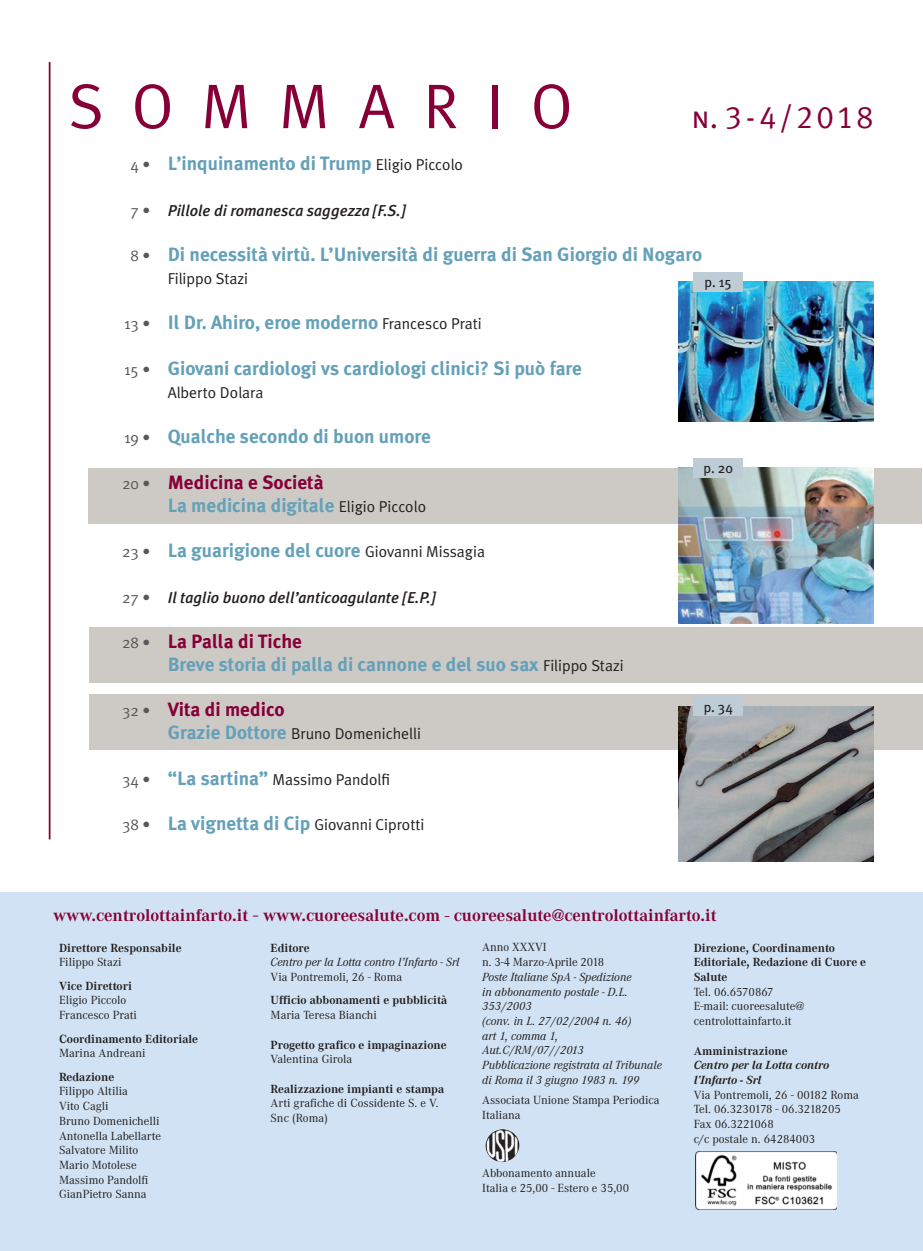
<style>
.page{position:relative;width:923px;height:1251px;background:#fff}
.page>*{position:absolute;margin:0;border:0;box-sizing:border-box;transform-origin:0 0}
.t1{font:63px "Meta Plus Normal Caps";letter-spacing:.44em;color:#860037}
.t2{font:31.5px "Meta Plus Normal Caps";color:#860037}
.t3{font:700 19.25px/22.8px "Meta Plus";color:#64a1b9}
.t4{font:700 19.25px "Meta Plus";color:#860037}
.t5{font:700 17.5px "Corporate A";color:#860037}
.t6{font:15.75px "Meta Plus Normal";color:#231f20}
.t7{font:italic 500 15.75px "Meta Plus";color:#231f20}
.t8{font:15.75px "Meta Plus Normal";color:#57585a}
.t9{font:14px "Meta Plus";color:#231f20}
.t10{font:12.25px/14.7px "Corporate A";color:#231f20}
.t11{font:700 12.25px/14.7px "Corporate A";color:#231f20}
.t12{font:italic 12.25px/14.7px "Corporate A";color:#231f20}
.t13{font:italic 700 12.25px/14.7px "Corporate A";color:#231f20}
.s1{font-family:"Meta Plus Normal";font-weight:400;font-size:15.75px;color:#231f20}
.s2{color:#860037}
.s3{font-family:"Meta Plus";font-weight:700;font-size:19.25px;color:#64a1b9}
.s4{font-size:19.25px}
</style>
<div class="page">
<div style="left:89px;top:627px;width:834px;height:55px;background:#cdcac5"></div>
<div style="left:89px;top:694px;width:834px;height:55px;background:#cdcac5"></div>
<div style="left:88px;top:468px;width:834px;height:55px;background:#cdcac5"></div>
<div style="left:0;top:891px;width:923px;height:359px;background:#d0e2f3"></div>
<img style="left:695px;top:1151px;width:142px;height:57px">
<img style="left:485px;top:1129px;width:34px;height:32px">
<hr style="left:49px;top:62px;width:1px;height:777px;background:#860037">
<img style="left:678px;top:467px;width:195px;height:156px">
<img style="left:678px;top:706px;width:195px;height:155px">
<img style="left:678px;top:282px;width:195px;height:139px">
<div style="left:693px;top:458px;width:50px;height:19px;background:#bdccd5"></div>
<div style="left:693px;top:696px;width:50px;height:20px;background:#bdccd5"></div>
<div style="left:693px;top:272px;width:50px;height:20px;background:#bdccd5"></div>
<h1 class="t1" style="left:68px;top:70px;width:506px">SOMMARIO</h1>
<h2 class="t2" style="left:691px;top:99px;width:183px">n. 3-4/2018</h2>
<p class="t8" style="left:130px;top:155px;width:21px">4 •</p>
<p class="t8" style="left:130px;top:201px;width:21px">7 •</p>
<p class="t8" style="left:130px;top:246px;width:21px">8 •</p>
<p class="t8" style="left:124px;top:315px;width:28px">13 •</p>
<p class="t8" style="left:124px;top:360px;width:28px">15 •</p>
<p class="t8" style="left:124px;top:428px;width:28px">19 •</p>
<p class="t8" style="left:122px;top:474px;width:30px">20 •</p>
<p class="t8" style="left:122px;top:542px;width:30px">23 •</p>
<p class="t8" style="left:122px;top:588px;width:30px">27 •</p>
<p class="t8" style="left:122px;top:633px;width:30px">28 •</p>
<p class="t8" style="left:122px;top:701px;width:30px">32 •</p>
<p class="t8" style="left:122px;top:770px;width:30px">34 •</p>
<p class="t8" style="left:122px;top:815px;width:30px">38 •</p>
<h3 class="t3" style="left:168px;top:152px;width:297px">L’inquinamento di Trump <span class="s1">Eligio Piccolo</span></h3>
<p class="t7" style="left:168px;top:201px;width:239px">Pillole di romanesca saggezza [F.S.]</p>
<h3 class="t3" style="left:168px;top:243px;width:536px">Di necessità virtù. L’Università di guerra di San Giorgio di Nogaro</h3>
<p class="t6" style="left:168px;top:269px;width:82px">Filippo Stazi</p>
<h3 class="t3" style="left:168px;top:311px;width:316px">Il Dr. Ahiro, eroe moderno <span class="s1">Francesco Prati</span></h3>
<h3 class="t3" style="left:168px;top:357px;width:416px">Giovani cardiologi vs cardiologi clinici? Si può fare</h3>
<p class="t6" style="left:168px;top:383px;width:97px">Alberto Dolara</p>
<h3 class="t3" style="left:168px;top:425px;width:265px">Qualche secondo di buon umore</h3>
<h3 class="t3" style="left:168px;top:470px;width:260px"><span class="s2">Medicina e Società<br></span>La medicina digitale <span class="s1">Eligio Piccolo</span></h3>
<h3 class="t3" style="left:168px;top:539px;width:319px">La guarigione del cuore <span class="s1">Giovanni Missagia</span></h3>
<p class="t7" style="left:168px;top:588px;width:269px">Il taglio buono dell’anticoagulante [E.P.]</p>
<h3 class="t3" style="left:168px;top:630px;width:457px"><span class="s2">La Palla di Tiche<br></span>Breve storia di palla di cannone e del suo sax <span class="s1">Filippo Stazi</span></h3>
<h3 class="t4" style="left:168px;top:698px;width:118px">Vita di medico</h3>
<p class="t6" style="left:168px;top:724px;width:255px"><span class="s3">Grazie Dottore</span> Bruno Domenichelli</p>
<p class="t6" style="left:168px;top:770px;width:224px"><span class="s3">“La sartina”</span> Massimo Pandolfi</p>
<p class="t6" style="left:168px;top:815px;width:258px"><span class="s3">La vignetta di Cip</span> Giovanni Ciprotti</p>
<p class="t9" style="left:704px;top:274px;width:29px">p. 15</p>
<p class="t9" style="left:703px;top:460px;width:31px">p. 20</p>
<p class="t9" style="left:703px;top:698px;width:31px">p. 34</p>
<h3 class="t5" style="left:53px;top:905px;width:665px">www.centrolottainfarto.it <span class="s4">-</span> www.cuoreesalute.com - cuoreesalute@centrolottainfarto.it</h3>
<p class="t11" style="left:59px;top:940px;width:124px">Direttore Responsabile</p>
<p class="t10" style="left:59px;top:954px;width:64px">Filippo Stazi</p>
<p class="t11" style="left:59px;top:978px;width:75px">Vice Direttori</p>
<p class="t10" style="left:59px;top:993px;width:79px">Eligio Piccolo<br>Francesco Prati</p>
<p class="t11" style="left:59px;top:1031px;width:141px">Coordinamento Editoriale</p>
<p class="t10" style="left:59px;top:1045px;width:88px">Marina Andreani</p>
<p class="t11" style="left:59px;top:1069px;width:57px">Redazione</p>
<p class="t10" style="left:59px;top:1084px;width:104px">Filippo Altilia<br>Vito Cagli<br>Bruno Domenichelli<br>Antonella Labellarte<br>Salvatore Milito<br>Mario Motolese<br>Massimo Pandolfi<br>GianPietro Sanna</p>
<p class="t10" style="left:482px;top:940px;width:124px">Anno XXXVI<br>n. 3-4 Marzo-Aprile 2018</p>
<p class="t12" style="left:482px;top:969px;width:181px">Poste Italiane SpA - Spedizione<br>in abbonamento postale - D.L.<br>353/2003<br>(conv. in L. 27/02/2004 n. 46)<br>art 1, comma 1,<br>Aut.C/RM/07//2013<br>Pubblicazione registrata al Tribunale di Roma il 3 giugno 1983 n. 199</p>
<p class="t10" style="left:482px;top:1092px;width:179px">Associata Unione Stampa Periodica<br>Italiana</p>
<p class="t11" style="left:271px;top:940px;width:41px">Editore</p>
<p class="t12" style="left:271px;top:954px;width:190px">Centro per la Lotta contro l’Infarto - Srl</p>
<p class="t10" style="left:271px;top:969px;width:133px">Via Pontremoli, 26 - Roma</p>
<p class="t11" style="left:271px;top:992px;width:178px">Ufficio abbonamenti e pubblicità</p>
<p class="t10" style="left:271px;top:1007px;width:108px">Maria Teresa Bianchi</p>
<p class="t11" style="left:271px;top:1037px;width:178px">Progetto grafico e impaginazione</p>
<p class="t10" style="left:271px;top:1051px;width:83px">Valentina Girola</p>
<p class="t11" style="left:271px;top:1081px;width:175px">Realizzazione impianti e stampa</p>
<p class="t10" style="left:271px;top:1095px;width:170px">Arti grafiche di Cossidente S. e V.<br>Snc (Roma)</p>
<p class="t11" style="left:693px;top:940px;width:174px">Direzione, Coordinamento<br>Editoriale, Redazione di Cuore e<br>Salute</p>
<p class="t10" style="left:693px;top:984px;width:112px">Tel. 06.6570867<br>E-mail: cuoreesalute@ centrolottainfarto.it</p>
<p class="t11" style="left:693px;top:1043px;width:95px">Amministrazione</p>
<p class="t13" style="left:693px;top:1057px;width:137px">Centro per la Lotta contro l’Infarto - Srl</p>
<p class="t10" style="left:693px;top:1087px;width:167px">Via Pontremoli, 26 - 00182 Roma<br>Tel. 06.3230178 - 06.3218205<br>Fax 06.3221068<br>c/c postale n. 64284003</p>
<p class="t10" style="left:482px;top:1165px;width:148px">Abbonamento annuale<br>Italia e 25,00 - Estero e 35,00</p>
</div>
